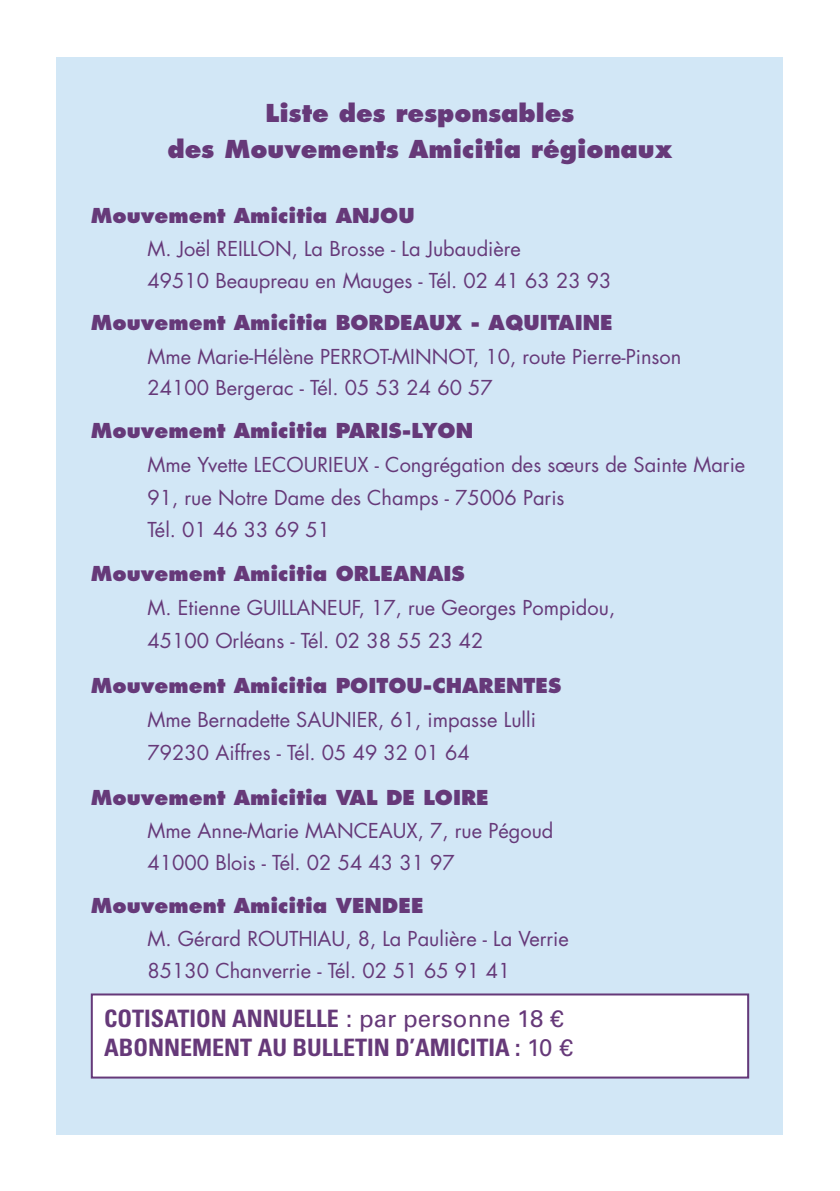
<style>
.page{position:relative;width:840px;height:1191px;background:#fff}
.page>*{position:absolute;margin:0;border:0;box-sizing:border-box;transform-origin:0 0}
.t1{font:700 condensed 24px/28.8px "Univers LT Std";color:#663979}
.t2{font:800 24px/36.2px "Futura Std";color:#663979;text-align:center}
.t3{font:20px/31.4px "Futura Std";color:#663979}
.t4{font:800 20px "Futura Std";color:#663979}
.s1{font-weight:400;font-stretch:normal}
</style>
<div class="page">
<div style="left:57px;top:57px;width:725px;height:1077px;background:#d2e7f6"></div>
<div style="left:93px;top:995px;width:653px;height:81px;background:#fff"></div>
<div style="left:91px;top:993px;width:657px;height:85px;border:2px solid #663979"></div>
<p class="t2" style="left:167px;top:97px;width:506px">Liste des responsables<br>des Mouvements Amicitia régionaux</p>
<p class="t4" style="left:91px;top:206px;width:325px">Mouvement Amicitia ANJOU</p>
<p class="t3" style="left:147px;top:235px;width:465px">M. Joël REILLON, La Brosse - La Jubaudière<br>49510 Beaupreau en Mauges - Tél. 02 41 63 23 93</p>
<p class="t4" style="left:91px;top:314px;width:523px">Mouvement Amicitia BORDEAUX - AQUITAINE</p>
<p class="t3" style="left:147px;top:342px;width:535px">Mme Marie-Hélène PERROT-MINNOT, 10, route Pierre-Pinson<br>24100 Bergerac - Tél. 05 53 24 60 57</p>
<p class="t4" style="left:91px;top:422px;width:383px">Mouvement Amicitia PARIS-LYON</p>
<p class="t3" style="left:147px;top:449px;width:599px;line-height:33.4px">Mme Yvette LECOURIEUX - Congrégation des sœurs de Sainte Marie<br>91, rue Notre Dame des Champs - 75006 Paris</p>
<p class="t3" style="left:147px;top:515px;width:184px">Tél. 01 46 33 69 51</p>
<p class="t4" style="left:91px;top:565px;width:375px">Mouvement Amicitia ORLEANAIS</p>
<p class="t3" style="left:147px;top:592px;width:469px;line-height:33.4px">M. Etienne GUILLANEUF, 17, rue Georges Pompidou,<br>45100 Orléans - Tél. 02 38 55 23 42</p>
<p class="t4" style="left:91px;top:677px;width:472px">Mouvement Amicitia POITOU-CHARENTES</p>
<p class="t3" style="left:147px;top:704px;width:389px;line-height:33.4px">Mme Bernadette SAUNIER, 61, impasse Lulli<br>79230 Aiffres - Tél. 05 49 32 01 64</p>
<p class="t4" style="left:91px;top:788px;width:399px">Mouvement Amicitia VAL DE LOIRE</p>
<p class="t3" style="left:147px;top:817px;width:407px">Mme Anne-Marie MANCEAUX, 7, rue Pégoud<br>41000 Blois - Tél. 02 54 43 31 97</p>
<p class="t4" style="left:91px;top:896px;width:334px">Mouvement Amicitia VENDEE</p>
<p class="t3" style="left:147px;top:925px;width:422px">M. Gérard ROUTHIAU, 8, La Paulière - La Verrie<br>85130 Chanverrie - Tél. 02 51 65 91 41</p>
<p class="t1" style="left:104px;top:1004px;width:470px">COTISATION ANNUELLE <span class="s1">: par personne 18 €<br></span>ABONNEMENT AU BULLETIN D’AMICITIA : <span class="s1">10 €</span></p>
</div>
